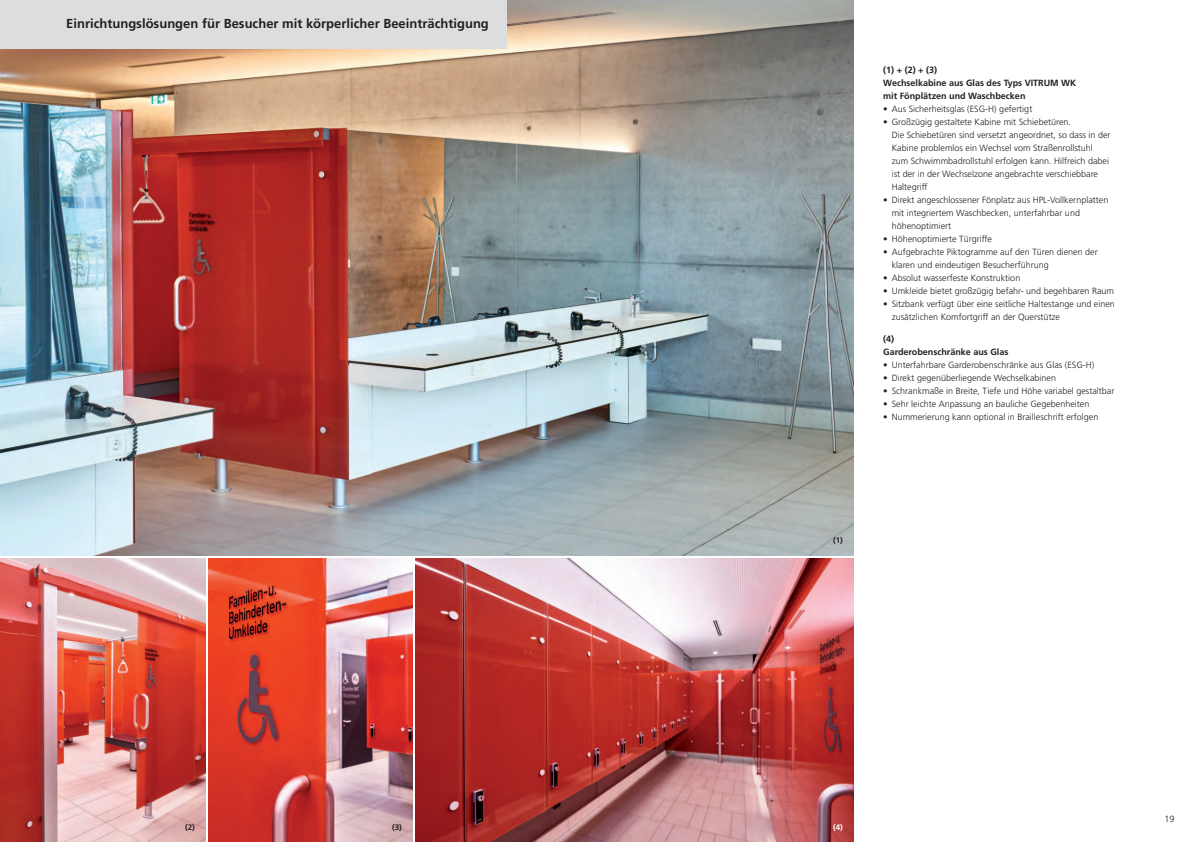
<style>
.page{position:relative;width:1191px;height:842px;background:#fff}
.page>*{position:absolute;margin:0;border:0;box-sizing:border-box;transform-origin:0 0}
.t1{font:700 13px "Frutiger";color:#231f20}
.t2{font:300 9px/13px "Frutiger";color:#231f20}
.t3{font:700 9px/13px "Frutiger";color:#231f20}
.t4{font:700 8px "Frutiger";color:#231f20}
.t5{font:700 8px "Frutiger";color:#fff}
</style>
<div class="page">
<img style="left:0;top:0;width:853px;height:556px">
<div style="left:0;top:0;width:507px;height:48px;background:#dcdddf"></div>
<img style="left:0;top:558px;width:205px;height:284px">
<img style="left:208px;top:558px;width:204px;height:284px">
<img style="left:415px;top:558px;width:438px;height:284px">
<p class="t1" style="left:66px;top:18px;width:424px">Einrichtungslösungen für Besucher mit körperlicher Beeinträchtigung</p>
<p class="t3" style="left:883px;top:64px;width:194px">(1) + (2) + (3)<br>Wechselkabine aus Glas des Typs VITRUM WK mit Fönplätzen und Waschbecken</p>
<p class="t2" style="left:883px;top:103px;width:151px">• Aus Sicherheitsglas (ESG-H) gefertigt</p>
<p class="t2" style="left:891px;top:116px;width:220px;text-indent:-9px">• Großzügig gestaltete Kabine mit Schiebetüren.<br>Die Schiebetüren sind versetzt angeordnet, so dass in der Kabine problemlos ein Wechsel vom Straßenrollstuhl zum Schwimmbadrollstuhl erfolgen kann. Hilfreich dabei ist der in der Wechselzone angebrachte verschiebbare Haltegriff</p>
<p class="t2" style="left:891px;top:194px;width:218px;text-indent:-9px">• Direkt angeschlossener Fönplatz aus HPL-Vollkernplatten mit integriertem Waschbecken, unterfahrbar und höhenoptimiert</p>
<p class="t2" style="left:883px;top:233px;width:110px">• Höhenoptimierte Türgriffe</p>
<p class="t2" style="left:891px;top:246px;width:207px;text-indent:-9px">• Aufgebrachte Piktogramme auf den Türen dienen der klaren und eindeutigen Besucherführung</p>
<p class="t2" style="left:883px;top:272px;width:139px">• Absolut wasserfeste Konstruktion</p>
<p class="t2" style="left:883px;top:285px;width:232px">• Umkleide bietet großzügig befahr- und begehbaren Raum</p>
<p class="t2" style="left:891px;top:298px;width:225px;text-indent:-9px">• Sitzbank verfügt über eine seitliche Haltestange und einen zusätzlichen Komfortgriff an der Querstütze</p>
<p class="t3" style="left:883px;top:333px;width:127px">(4)<br>Garderobenschränke aus Glas</p>
<p class="t2" style="left:883px;top:359px;width:213px">• Unterfahrbare Garderobenschränke aus Glas (ESG-H)</p>
<p class="t2" style="left:883px;top:372px;width:174px">• Direkt gegenüberliegende Wechselkabinen</p>
<p class="t2" style="left:883px;top:385px;width:233px">• Schrankmaße in Breite, Tiefe und Höhe variabel gestaltbar</p>
<p class="t2" style="left:883px;top:398px;width:208px">• Sehr leichte Anpassung an bauliche Gegebenheiten</p>
<p class="t2" style="left:883px;top:411px;width:217px">• Nummerierung kann optional in Brailleschrift erfolgen</p>
<p class="t4" style="left:833px;top:537px;width:11px">(1)</p>
<p class="t4" style="left:185px;top:823px;width:11px">(2)</p>
<p class="t4" style="left:392px;top:823px;width:11px">(3)</p>
<p class="t5" style="left:833px;top:823px;width:11px">(4)</p>
<p class="t2" style="left:1164px;top:813px;width:12px">19</p>
</div>
